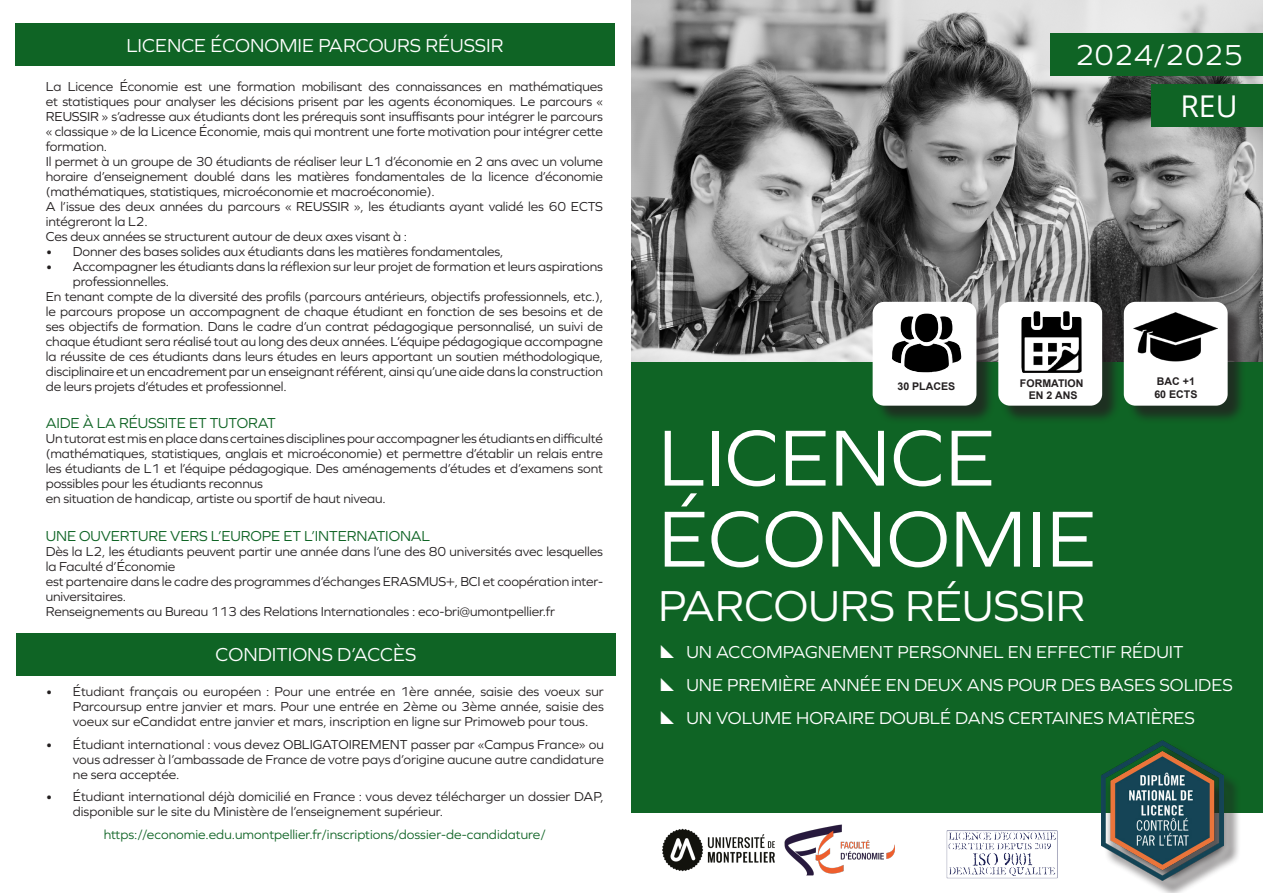
<style>
.page{position:relative;width:1263px;height:893px;background:#fff}
.page>*{position:absolute;margin:0;border:0;box-sizing:border-box;transform-origin:0 0}
.t1{font:82.5px "Graphie";color:#fff}
.t2{font:45px "Graphie";color:#fff}
.t3{font:30px "Graphie";color:#fff}
.t4{font:30px "Open Sans";color:#fff}
.t5{font:19.5px "Graphie";color:#fff}
.t6{font:18px "Graphie";color:#fff}
.Titre3{font:15px "Graphie";letter-spacing:-.01em;color:#0f6425}
.Titre3-2{font:13.5px/15px "Graphie";letter-spacing:-.01em;color:#231f20;text-align:justify}
.Titre3-3{font:13.5px "Graphie";color:#0f6425}
.t7{font:700 10.65px "Arial";color:#231f20}
</style>
<div class="page">
<img style="left:631px;top:0;width:632px;height:363px">
<div style="left:631px;top:363px;width:632px;height:530px;background:#0f6425"></div>
<div style="left:631px;top:813px;width:632px;height:80px;background:#fff"></div>
<div style="left:1104px;top:743px;width:137px;height:150px;background:#231f20;opacity:.75"></div>
<img style="left:1102px;top:740px;width:121px;height:140px">
<div style="left:15px;top:23px;width:600px;height:43px;background:#0f6425"></div>
<div style="left:16px;top:633px;width:600px;height:42px;background:#0f6425"></div>
<div style="left:1000px;top:304px;width:121px;height:120px;background:#231f20;opacity:.75"></div>
<div style="left:998px;top:302px;width:104px;height:104px;background:#fff;border-radius:12px"></div>
<img style="left:1021px;top:311px;width:61px;height:62px">
<div style="left:1126px;top:304px;width:120px;height:120px;background:#231f20;opacity:.75"></div>
<div style="left:1124px;top:302px;width:103px;height:104px;background:#fff;border-radius:12px"></div>
<img style="left:1134px;top:312px;width:84px;height:50px">
<div style="left:875px;top:304px;width:120px;height:120px;background:#231f20;opacity:.75"></div>
<svg style="left:873px;top:302px;width:103px;height:104px"></svg>
<img style="left:900px;top:313px;width:53px;height:29px">
<img style="left:946px;top:830px;width:112px;height:49px">
<img style="left:662px;top:825px;width:232px;height:50px">
<div style="left:1151px;top:84px;width:112px;height:42px;background:#0f6425"></div>
<div style="left:1050px;top:33px;width:213px;height:42px;background:#0f6425"></div>
<p class="t5" style="left:126px;top:34px;width:379px">LICENCE ÉCONOMIE PARCOURS RÉUSSIR</p>
<p class="Titre3-2" style="left:46px;top:79px;width:559px">La Licence Économie est une formation mobilisant des connaissances en mathématiques et statistiques pour analyser les décisions prisent par les agents économiques. Le parcours « REUSSIR » s’adresse aux étudiants dont les prérequis sont insuffisants pour intégrer le parcours « classique » de la Licence Économie, mais qui montrent une forte motivation pour intégrer cette formation.</p>
<p class="Titre3-2" style="left:46px;top:154px;width:559px">Il permet à un groupe de 30 étudiants de réaliser leur L1 d’économie en 2 ans avec un volume horaire d’enseignement doublé dans les matières fondamentales de la licence d’économie (mathématiques, statistiques, microéconomie et macroéconomie).</p>
<p class="Titre3-2" style="left:46px;top:199px;width:559px">A l’issue des deux années du parcours « REUSSIR », les étudiants ayant validé les 60 ECTS intégreront la L2.</p>
<p class="Titre3-2" style="left:46px;top:229px;width:363px">Ces deux années se structurent autour de deux axes visant à :</p>
<p class="Titre3-2" style="left:46px;top:244px;width:459px">• Donner des bases solides aux étudiants dans les matières fondamentales,</p>
<p class="Titre3-2" style="left:73px;top:259px;width:532px;text-indent:-27px">• Accompagner les étudiants dans la réflexion sur leur projet de formation et leurs aspirations professionnelles.</p>
<p class="Titre3-2" style="left:46px;top:289px;width:559px">En tenant compte de la diversité des profils (parcours antérieurs, objectifs professionnels, etc.), le parcours propose un accompagnent de chaque étudiant en fonction de ses besoins et de ses objectifs de formation. Dans le cadre d’un contrat pédagogique personnalisé, un suivi de chaque étudiant sera réalisé tout au long des deux années. L’équipe pédagogique accompagne la réussite de ces étudiants dans leurs études en leurs apportant un soutien méthodologique, disciplinaire et un encadrement par un enseignant référent, ainsi qu’une aide dans la construction de leurs projets d’études et professionnel.</p>
<p class="Titre3" style="left:46px;top:415px;width:232px">AIDE À LA RÉUSSITE ET TUTORAT</p>
<p class="Titre3-2" style="left:46px;top:431px;width:559px">Un tutorat est mis en place dans certaines disciplines pour accompagner les étudiants en difficulté (mathématiques, statistiques, anglais et microéconomie) et permettre d’établir un relais entre les étudiants de L1 et l’équipe pédagogique. Des aménagements d’études et d’examens sont possibles pour les étudiants reconnus</p>
<p class="Titre3-2" style="left:46px;top:491px;width:341px">en situation de handicap, artiste ou sportif de haut niveau.</p>
<p class="Titre3" style="left:46px;top:527px;width:386px">UNE OUVERTURE VERS L’EUROPE ET L’INTERNATIONAL</p>
<p class="Titre3-2" style="left:46px;top:544px;width:559px">Dès la L2, les étudiants peuvent partir une année dans l’une des 80 universités avec lesquelles la Faculté d’Économie</p>
<p class="Titre3-2" style="left:46px;top:574px;width:559px">est partenaire dans le cadre des programmes d’échanges ERASMUS+, BCI et coopération inter&shy;universitaires.</p>
<p class="Titre3-2" style="left:46px;top:604px;width:511px">Renseignements au Bureau 113 des Relations Internationales : eco-bri@umontpellier.fr</p>
<p class="t5" style="left:216px;top:643px;width:202px">CONDITIONS D’ACCÈS</p>
<p class="Titre3-2" style="left:73px;top:684px;width:533px;text-indent:-27px">• Étudiant français ou européen : Pour une entrée en 1ère année, saisie des voeux sur Parcoursup entre janvier et mars. Pour une entrée en 2ème ou 3ème année, saisie des voeux sur eCandidat entre janvier et mars, inscription en ligne sur Primoweb pour tous.</p>
<p class="Titre3-2" style="left:73px;top:737px;width:533px;text-indent:-27px">• Étudiant international : vous devez OBLIGATOIREMENT passer par «Campus France» ou vous adresser à l’ambassade de France de votre pays d’origine aucune autre candidature ne sera acceptée.</p>
<p class="Titre3-2" style="left:73px;top:789px;width:532px;text-indent:-27px">• Étudiant international déjà domicilié en France : vous devez télécharger un dossier DAP, disponible sur le site du Ministère de l’enseignement supérieur.</p>
<p class="Titre3-3" style="left:104px;top:826px;width:444px">https://economie.edu.umontpellier.fr/inscriptions/dossier-de-candidature/</p>
<p class="t3" style="left:1075px;top:38px;width:170px">2024/2025</p>
<p class="t4" style="left:1180px;top:85px;width:59px">REU</p>
<p class="t7" style="left:897px;top:379px;width:59px">30 PLACES</p>
<p class="t7" style="left:1020px;top:375px;width:65px">FORMATION</p>
<p class="t7" style="left:1029px;top:388px;width:50px">EN 2 ANS</p>
<p class="t7" style="left:1157px;top:374px;width:40px">BAC +1</p>
<p class="t7" style="left:1154px;top:386px;width:45px">60 ECTS</p>
<p class="t1" style="left:658px;top:410px;width:339px">LICENCE</p>
<p class="t1" style="left:658px;top:491px;width:440px">ÉCONOMIE</p>
<p class="t2" style="left:658px;top:579px;width:429px">PARCOURS RÉUSSIR</p>
<p class="t6" style="left:686px;top:642px;width:499px">UN ACCOMPAGNEMENT PERSONNEL EN EFFECTIF RÉDUIT</p>
<p class="t6" style="left:686px;top:675px;width:548px">UNE PREMIÈRE ANNÉE EN DEUX ANS POUR DES BASES SOLIDES</p>
<p class="t6" style="left:686px;top:708px;width:510px">UN VOLUME HORAIRE DOUBLÉ DANS CERTAINES MATIÈRES</p>
</div>
